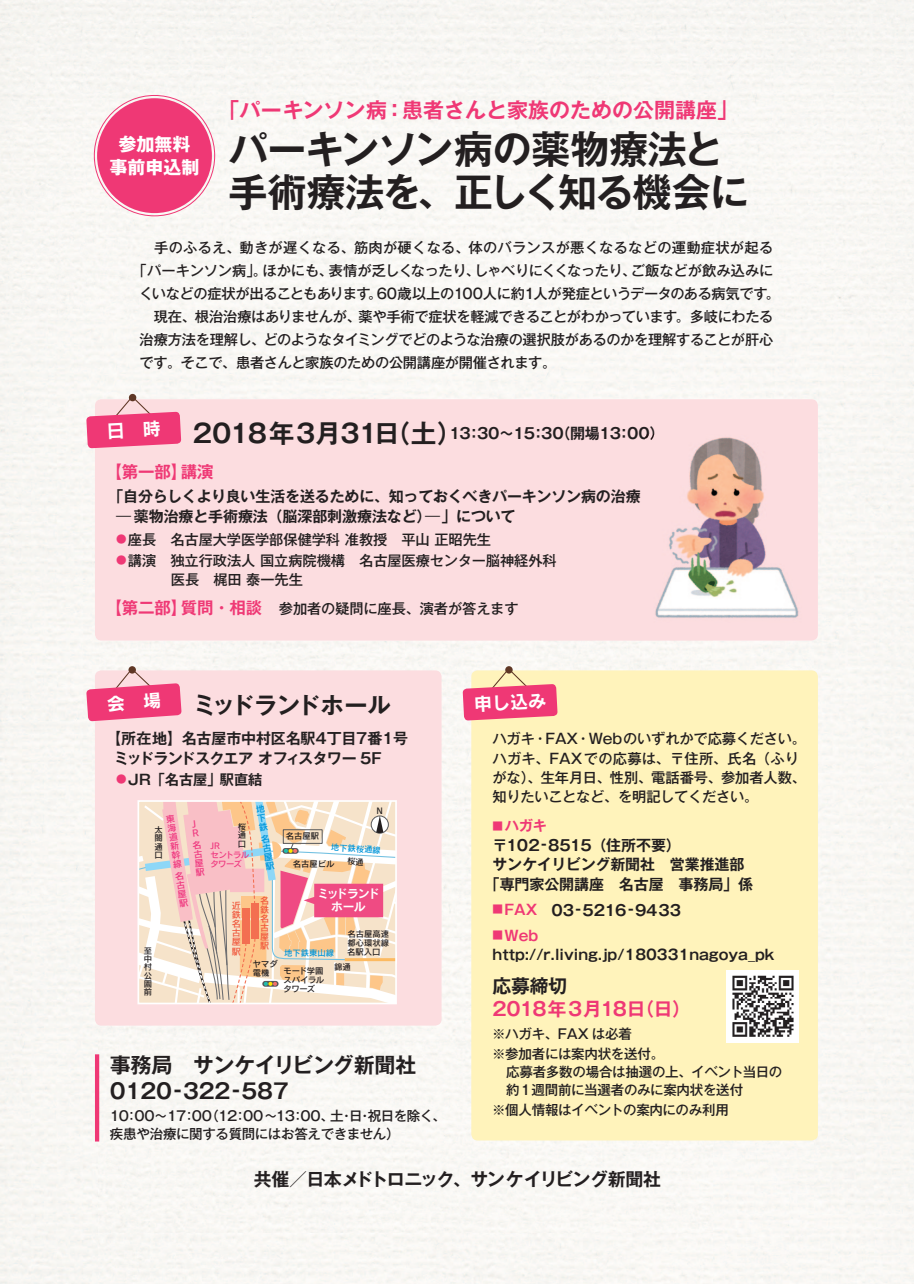
<style>
.page{position:relative;width:914px;height:1284px;background:#fff}
.page>*{position:absolute;margin:0;border:0;box-sizing:border-box;transform-origin:0 0}
.t1{font:700 39px/43.5px "Gothic MB101 Pro De";letter-spacing:-.015em;color:#231f20}
.t2{font:700 25.5px "Gothic MB101 Pro De";color:#231f20}
.t3{font:700 23.25px "Gothic MB101 Pro De";letter-spacing:-.01em;color:#231f20}
.t4{font:700 21px/25.8px "Gothic MB101 Pro De";letter-spacing:-.01em;color:#231f20}
.t5{font:700 21px "Gothic MB101 Pro De";color:#ef3875}
.t6{font:700 18.75px "Gothic MB101 Pro De";letter-spacing:-.01em;color:#ef3875}
.t7{font:700 18.75px "Gothic MB101 Pro De";color:#231f20}
.t8{font:700 18px "Gothic MB101 Pro De";letter-spacing:-.025em;color:#231f20}
.t9{font:700 18px/22.5px "Gothic MB101 Pro";color:#fff;text-align:center}
.t10{font:18px "Rodin Pro B";color:#fff}
.t11{font:700 16.5px "Gothic MB101 Pro De";letter-spacing:-.01em;color:#ef3875}
.t12{font:700 15px/19.5px "Gothic MB101 Pro De";letter-spacing:-.01em;color:#231f20}
.t13{font:500 14.25px/23px "Gothic MB101 Pro";letter-spacing:-.015em;color:#231f20}
.t14{font:500 14.25px/22.8px "Gothic MB101 Pro";letter-spacing:.02em;color:#231f20;text-align:right}
.t15{font:700 14.25px "Gothic MB101 Pro De";color:#231f20}
.t16{font:500 14.25px "Gothic MB101 Pro";letter-spacing:-.04em;color:#231f20}
.t17{font:500 14.25px "Gothic MB101 Pro";letter-spacing:-.035em;color:#231f20}
.t18{font:700 14.25px "Gothic MB101 Pro De";letter-spacing:-.005em;color:#ef3875}
.t19{font:500 13.5px/18px "Gothic MB101 Pro";letter-spacing:-.02em;color:#231f20}
.t20{font:11.7px/13.4px "Rodin Pro B";letter-spacing:-.08em;color:#fff;text-align:center}
.t21{font:700 10.5px "Gothic MB101 Pro De";color:#ef3875}
.t22{font:500 10.5px "Gothic MB101 Pro";color:#ef3875}
.t23{font:9.15px/9.1px "Rodin Pro DB";color:#ef377f;text-align:justify}
.t24{font:9.15px/9.1px "Rodin Pro DB";color:#f0593e;text-align:justify}
.t25{font:9.15px/9.1px "Rodin Pro DB";color:#0095d9;text-align:justify}
.t26{font:8.4px/8.4px "Rodin Pro DB";letter-spacing:-.005em;color:#231f20;text-align:justify}
.t27{font:8.4px "Rodin Pro DB";color:#0095d9}
.t28{font:8.4px/9.1px "Rodin Pro DB";letter-spacing:-.07em;color:#ef377f}
.s1{font-family:"Gothic MB101 Pro";font-weight:400}
</style>
<div class="page">
<div style="left:0;top:0;width:914px;height:427px;background:#f8f7f4"></div>
<div style="left:97px;top:98px;width:115px;height:115px;background:#ef3875;border-radius:50%"></div>
<div style="left:95px;top:399px;width:723px;height:241px;background:#fcdde0;border-radius:6px"></div>
<div style="left:95px;top:670px;width:346px;height:355px;background:#fcdde0;border-radius:6px"></div>
<hr style="left:95px;top:1054px;width:4px;height:87px;background:#ef3875">
<div style="left:137px;top:800px;width:260px;height:204px;border:2px solid #fff"></div>
<div style="left:471px;top:670px;width:347px;height:470px;background:#fff3bb;border-radius:6px"></div>
<img style="left:726px;top:970px;width:73px;height:72px">
<svg style="left:463px;top:667px;width:95px;height:53px"></svg>
<div style="left:129px;top:394px;width:7px;height:7px;background:#674130;border-radius:50%"></div>
<img style="left:655px;top:437px;width:144px;height:181px">
<svg style="left:646px;top:435px;width:8px;height:5px"></svg>
<svg style="left:0;top:0;width:11px;height:12px"></svg>
<svg style="left:0;top:1273px;width:11px;height:11px"></svg>
<svg style="left:902px;top:0;width:12px;height:12px"></svg>
<svg style="left:902px;top:1273px;width:12px;height:11px"></svg>
<svg style="left:138px;top:801px;width:258px;height:201px;background:#f3d1c4"></svg>
<svg style="left:86px;top:667px;width:96px;height:54px"></svg>
<svg style="left:86px;top:395px;width:95px;height:53px"></svg>
<h3 class="t5" style="left:218px;top:92px;width:521px">「パーキンソン病：患者さんと家族のための公開講座「</h3>
<h1 class="t1" style="left:228px;top:122px;width:522px">パーキンソン病の薬物療法と手術療法を、正しく知る機会に</h1>
<p class="t14" style="left:140px;top:235px;width:635px">　手のふるえ、動きが遅くなる、筋肉が硬くなる、体のバランスが悪くなるなどの運動症状が起るご飯などが飲み込みに</p>
<p class="t9" style="left:109px;top:131px;width:92px">参加無料事前申込制</p>
<p class="t17" style="left:329px;top:259px;width:153px">表情が乏しくなったり、</p>
<p class="t16" style="left:474px;top:259px;width:164px">しゃべりにくくなったり、</p>
<p class="t13" style="left:139px;top:257px;width:642px;text-indent:-7px">「パーキンソン病」。<br>くいなどの症状が出ることもあります 60歳以上の100人に約1人が発症というデータのある病気です。</p>
<p class="t13" style="left:263px;top:257px;width:72px">ほかにも、</p>
<p class="t13" style="left:358px;top:280px;width:417px;text-indent:10px">。<br>薬や手術で症状を軽減できることがわかっています。多岐にわたる</p>
<p class="t13" style="left:139px;top:303px;width:635px">　現在、根治治療はありませんが、<br>治療方法を理解し、どのようなタイミングでどのような治療の選択肢があるのかを理解することが肝心です。そこで、患者さんと家族のための公開講座が開催されます。</p>
<h2 class="t2" style="left:193px;top:411px;width:271px">2018年3月31 （日土）</h2>
<p class="t12" style="left:555px;top:421px;width:110px">（開場13：00(</p>
<p class="t12" style="left:449px;top:421px;width:116px">13：30～15：30</p>
<p class="t11" style="left:106px;top:457px;width:83px">【第一部】</p>
<p class="t12" style="left:116px;top:485px;width:526px;text-indent:-8px">「自分らしくより良い生活を送るために、知っておくべきパーキンソン病の治療<span class="s1">―</span> 薬物治療と手術療法（脳深部刺激療法など）<span class="s1">―</span>」について</p>
<p class="t13" style="left:170px;top:526px;width:322px">名古屋大学医学部保健学科准教授　平山正昭先生</p>
<p class="t11" style="left:181px;top:457px;width:34px">講演</p>
<p class="t13" style="left:128px;top:526px;width:30px">座長</p>
<p class="t22" style="left:116px;top:530px;width:12px">●</p>
<p class="t13" style="left:128px;top:547px;width:430px">講演　独立行政法人国立病院機構　名古屋医療センター脳神経外科</p>
<p class="t22" style="left:116px;top:551px;width:12px">●</p>
<p class="t13" style="left:279px;top:563px;width:241px;line-height:28.8px;text-indent:-108px">医長　梶田泰一先生<br>参加者の疑問に座長、演者が答えます</p>
<p class="t11" style="left:106px;top:594px;width:83px">【第二部】</p>
<p class="t11" style="left:181px;top:594px;width:99px">質問・相談　</p>
<h3 class="t3" style="left:193px;top:685px;width:200px">ミッドランドホール</h3>
<p class="t12" style="left:114px;top:727px;width:296px;text-indent:-8px">【所在地】名古屋市中村区名駅4丁目7番1号ミッドランドスクエアオフィスタワー 5F</p>
<p class="t15" style="left:128px;top:767px;width:136px">JR「名古屋」駅直結</p>
<p class="t21" style="left:116px;top:770px;width:12px">●</p>
<p class="t26" style="left:377px;top:805px;width:8px">N</p>
<p class="t23" style="left:165px;top:815px;width:6px;rotate:-9deg">東海道新幹線</p>
<p class="t26" style="left:154px;top:825px;width:9px">太閤通口</p>
<p class="t26" style="left:238px;top:822px;width:9px">桜通口</p>
<p class="t26" style="left:286px;top:831px;width:35px">名古屋駅</p>
<p class="t23" style="left:192px;top:840px;width:6px;rotate:-7deg">名古屋駅</p>
<p class="t28" style="left:210px;top:841px;width:11px">JR</p>
<p class="t25" style="left:260px;top:835px;width:6px;rotate:-10deg">名古屋駅</p>
<p class="t27" style="left:331px;top:841px;width:51px;rotate:3deg">地下鉄桜通線</p>
<p class="t26" style="left:293px;top:859px;width:43px">名古屋ビル</p>
<p class="t28" style="left:210px;top:850px;width:40px">セントラルタワーズ</p>
<p class="t23" style="left:174px;top:872px;width:6px;rotate:-9deg">名古屋駅</p>
<p class="t20" style="left:317px;top:886px;width:64px">ミッドランドホール</p>
<p class="t24" style="left:260px;top:895px;width:10px">名鉄名古屋駅</p>
<p class="t24" style="left:232px;top:900px;width:10px">近鉄名古屋駅</p>
<p class="t26" style="left:347px;top:928px;width:43px;line-height:9.1px">名古屋高速都心環状線名駅入口</p>
<p class="t26" style="left:144px;top:946px;width:9px">至中村公園前</p>
<p class="t27" style="left:284px;top:946px;width:51px;rotate:1deg">地下鉄東山線</p>
<p class="t26" style="left:253px;top:958px;width:26px;line-height:9.1px">ヤマダ電機</p>
<p class="t26" style="left:334px;top:962px;width:18px">錦通</p>
<p class="t26" style="left:283px;top:966px;width:42px;line-height:9.1px">モード学園スパイラルタワーズ</p>
<h3 class="t4" style="left:110px;top:1049px;width:308px">事務局　サンケイリビング新聞社<br>0120-322-587</h3>
<p class="t19" style="left:330px;top:1105px;width:117px">土日祝日を除く、</p>
<p class="t19" style="left:206px;top:1105px;width:74px">（12：00～</p>
<p class="t19" style="left:109px;top:1105px;width:292px">10：00～17：00<br>疾患や治療に関する質問にはお答えできません(</p>
<p class="t19" style="left:275px;top:1105px;width:98px">13：00、・・</p>
<p class="t10" style="left:473px;top:691px;width:74px;rotate:-3deg">申し込み</p>
<p class="t13" style="left:492px;top:726px;width:315px;line-height:20.9px">ハガキ・FAX・Webのいずれかで応募ください。ハガキ、FAXでの応募は、〒住所、氏名（ふり</p>
<p class="t13" style="left:492px;top:766px;width:315px;line-height:18.8px">がな）、生年月日、性別、電話番号、参加者人数、知りたいことなど、を明記してください。</p>
<p class="t18" style="left:505px;top:814px;width:44px">ハガキ</p>
<p class="t21" style="left:492px;top:817px;width:12px">■</p>
<p class="t12" style="left:492px;top:833px;width:190px">〒102-8515（住所不要(</p>
<p class="t12" style="left:492px;top:853px;width:254px">サンケイリビング新聞社　営業推進部</p>
<p class="t12" style="left:485px;top:872px;width:270px">「専門家公開講座　名古屋　事務局」係</p>
<p class="t12" style="left:551px;top:898px;width:131px">03-5216-9433</p>
<p class="t18" style="left:504px;top:898px;width:34px">FAX</p>
<p class="t21" style="left:492px;top:900px;width:12px">■</p>
<p class="t18" style="left:505px;top:923px;width:35px">Web</p>
<p class="t21" style="left:492px;top:926px;width:12px">■</p>
<p class="t15" style="left:493px;top:942px;width:284px">http:// .r living.jp/180331nagoya_pk</p>
<h3 class="t7" style="left:492px;top:970px;width:76px">応募締切</h3>
<h3 class="t6" style="left:492px;top:993px;width:200px">2018年3月18 （日日(</h3>
<p class="t19" style="left:492px;top:1022px;width:173px;line-height:20.1px">※ハガキ、FAX は必着<br>※参加者には案内状を送付。</p>
<p class="t19" style="left:493px;top:1061px;width:291px">　応募者多数の場合は抽選の上、イベント当日の　約1週間前に当選者のみに案内状を送付</p>
<p class="t19" style="left:492px;top:1099px;width:238px">※個人情報はイベントの案内にのみ利用</p>
<p class="t8" style="left:254px;top:1164px;width:409px">共催／日本メドトロニック、サンケイリビング新聞社</p>
</div>
